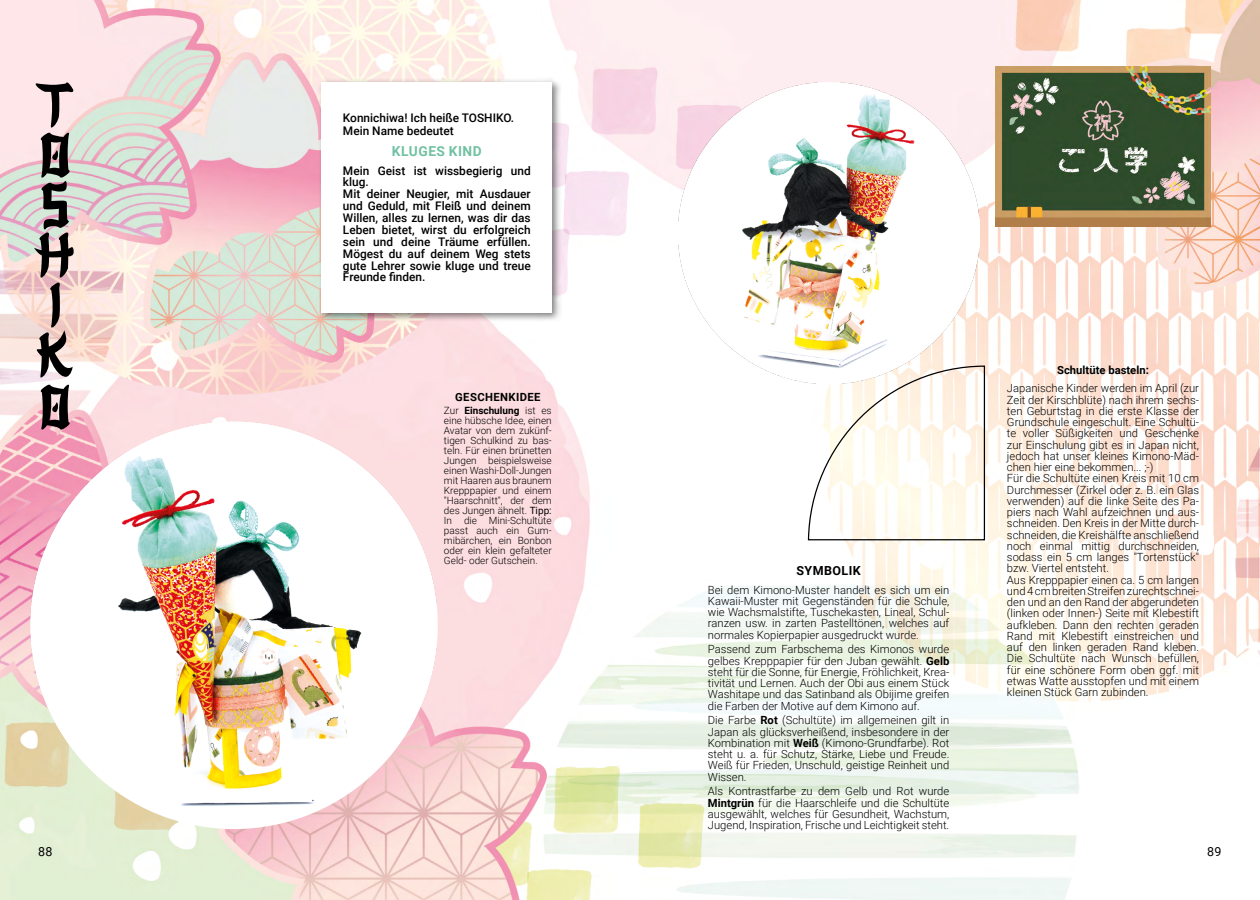
<style>
.page{position:relative;width:1260px;height:900px;background:#fff}
.page>*{position:absolute;margin:0;border:0;box-sizing:border-box;transform-origin:0 0}
.t1{font:700 13.75px "Roboto";letter-spacing:.035em;color:#72c1a3}
.t2{font:700 12.5px "Roboto";letter-spacing:.035em;color:#000}
.t3{font:12.5px "Roboto";color:#000}
.t4{font:500 11.88px/11.9px "Roboto";color:#000}
.t5{font:300 11.25px/11.2px "Roboto";color:#000;text-align:justify}
.t6{font:700 11.25px "Roboto";color:#000}
.t7{font:700 11.25px "Roboto";letter-spacing:.035em;color:#000}
.t8{font:300 10px/10px "Roboto";color:#000;text-align:justify}
.s1{font-weight:700}
.s2{font-weight:400}
</style>
<div class="page">
<img style="left:0;top:0;width:1260px;height:900px">
<div style="left:317px;top:78px;width:245px;height:244px;background:#000;opacity:.5"></div>
<div style="left:322px;top:82px;width:230px;height:231px;background:#fff"></div>
<img style="left:128px;top:421px;width:106px;height:30px">
<img style="left:678px;top:82px;width:301px;height:301px">
<img style="left:996px;top:66px;width:215px;height:161px">
<svg style="left:807px;top:365px;width:179px;height:176px"></svg>
<svg style="left:41px;top:385px;width:29px;height:45px"></svg>
<svg style="left:34px;top:81px;width:40px;height:297px;background:#a19492"></svg>
<p class="t4" style="left:343px;top:111px;width:171px;line-height:12.5px">Konnichiwa! Ich heiße TOSHIKO.<br>Mein Name bedeutet</p>
<p class="t1" style="left:392px;top:141px;width:91px">KLUGES KIND</p>
<p class="t4" style="left:343px;top:164px;width:189px">Mein Geist ist wissbegierig und klug.</p>
<p class="t4" style="left:343px;top:188px;width:189px">Mit deiner Neugier, mit Ausdauer und Geduld, mit Fleiß und deinem<br>Willen, alles zu lernen, was dir das<br>Leben bietet, wirst du erfolgreich sein und deine Träume erfüllen.<br>Mögest du auf deinem Weg stets gute Lehrer sowie kluge und treue<br>Freunde finden.</p>
<p class="t7" style="left:455px;top:389px;width:87px">GESCHENKIDEE</p>
<p class="t8" style="left:444px;top:405px;width:109px">Zur <span class="s1">Einschulung</span> ist es eine hübsche Idee, einen Avatar von dem zukünf&shy;tigen Schulkind zu bas&shy;teln. Für einen brünetten Jungen beispielsweise einen Washi-Doll-Jungen mit Haaren aus braunem Krepppapier und einem "Haarschnitt", der dem des Jungen ähnelt. <span class="s2">Tipp:<br></span>In die Mini-Schultüte passt auch ein Gum&shy;mibärchen, ein Bonbon oder ein klein gefalteter Geld- oder Gutschein.</p>
<p class="t2" style="left:796px;top:562px;width:66px">SYMBOLIK</p>
<p class="t5" style="left:708px;top:583px;width:243px">Bei dem Kimono-Muster handelt es sich um ein Kawaii-Muster mit Gegenständen für die Schule, wie Wachsmalstifte, Tuschekasten, Lineal, Schul&shy;ranzen usw. in zarten Pastelltönen, welches auf normales Kopierpapier ausgedruckt wurde.</p>
<p class="t5" style="left:708px;top:643px;width:243px">Passend zum Farbschema des Kimonos wurde gelbes Krepppapier für den Juban gewählt. <span class="s1">Gelb </span>steht für die Sonne, für Energie, Fröhlichkeit, Krea&shy;tivität und Lernen. Auch der Obi aus einem Stück Washitape und das Satinband als Obijime greifen die Farben der Motive auf dem Kimono auf.</p>
<p class="t5" style="left:708px;top:714px;width:243px">Die Farbe <span class="s1">Rot</span> (Schultüte) im allgemeinen gilt in Japan als glücksverheißend, insbesondere in der Kombination mit <span class="s1">Weiß</span> (Kimono-Grundfarbe). Rot steht u. a. für Schutz, Stärke, Liebe und Freude.<br>Weiß für Frieden, Unschuld, geistige Reinheit und Wissen.</p>
<p class="t5" style="left:708px;top:785px;width:243px">Als Kontrastfarbe zu dem Gelb und Rot wurde <span class="s1">Mintgrün</span> für die Haarschleife und die Schultüte ausgewählt, welches für Gesundheit, Wachstum, Jugend, Inspiration, Frische und Leichtigkeit steht.</p>
<p class="t6" style="left:1057px;top:362px;width:93px">Schultüte basteln:</p>
<p class="t5" style="left:1007px;top:382px;width:194px">Japanische Kinder werden im April (zur Zeit der Kirschblüte) nach ihrem sechs&shy;ten Geburtstag in die erste Klasse der Grundschule eingeschult. Eine Schultü&shy;te voller Süßigkeiten und Geschenke zur Einschulung gibt es in Japan nicht, jedoch hat unser kleines Kimono-Mäd&shy;chen hier eine bekommen... ;-)</p>
<p class="t5" style="left:1007px;top:472px;width:194px">Für die Schultüte einen Kreis mit 10 cm Durchmesser (Zirkel oder z. B. ein Glas verwenden) auf die linke Seite des Pa&shy;piers nach Wahl aufzeichnen und aus&shy;schneiden. Den Kreis in der Mitte durch&shy;schneiden, die Kreishälfte anschließend noch einmal mittig durchschneiden, sodass ein 5 cm langes "Tortenstück" bzw. Viertel entsteht.</p>
<p class="t5" style="left:1007px;top:574px;width:194px">Aus Krepppapier einen ca. 5 cm langen und 4 cm breiten Streifen zurechtschnei&shy;den und an den Rand der abgerundeten (linken oder Innen-) Seite mit Klebestift aufkleben. Dann den rechten geraden Rand mit Klebestift einstreichen und auf den linken geraden Rand kleben.<br>Die Schultüte nach Wunsch befüllen, für eine schönere Form oben ggf. mit etwas Watte ausstopfen und mit einem kleinen Stück Garn zubinden.</p>
<p class="t3" style="left:38px;top:843px;width:16px">88</p>
<p class="t3" style="left:1207px;top:843px;width:16px">89</p>
</div>
